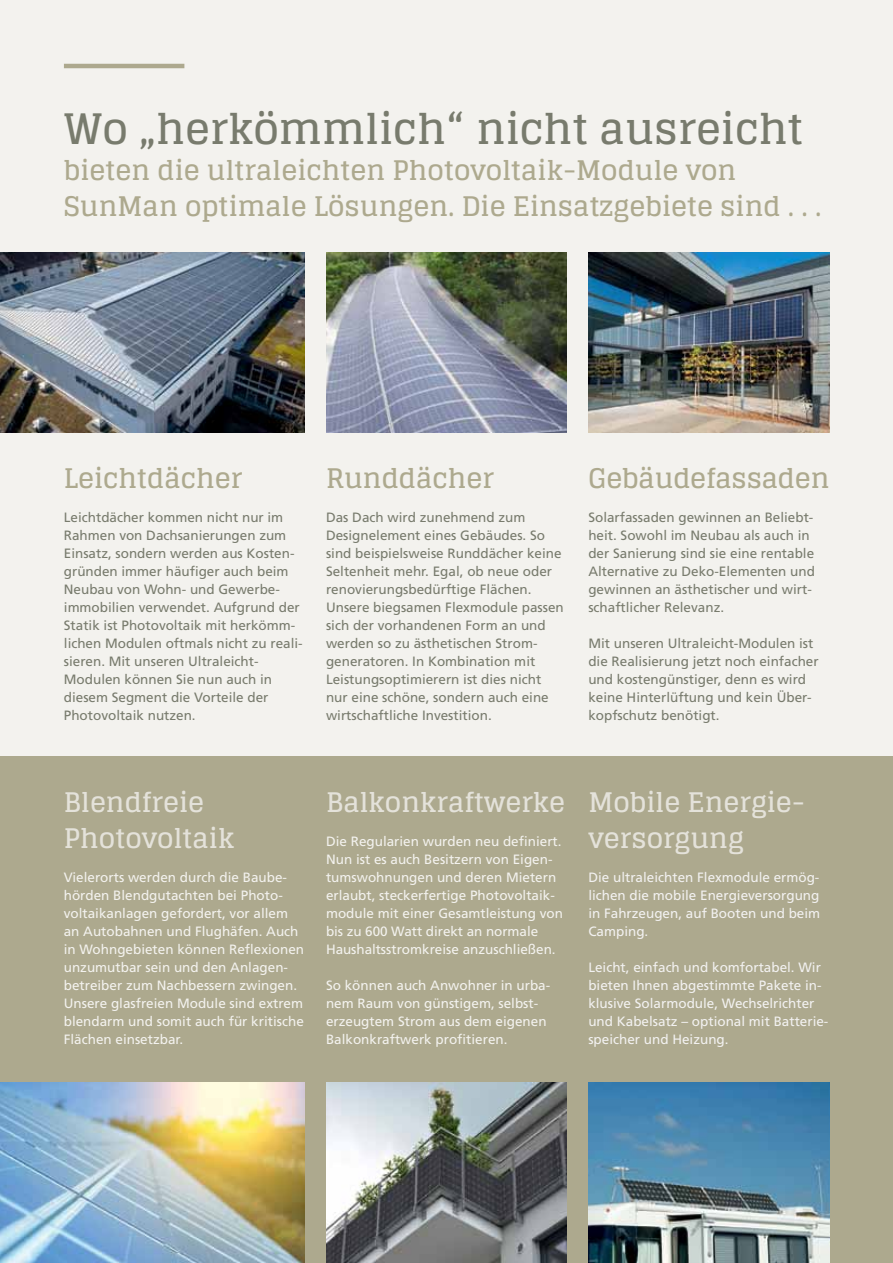
<style>
.page{position:relative;width:893px;height:1263px;background:#f3f2ee}
.page>*{position:absolute;margin:0;border:0;box-sizing:border-box;transform-origin:0 0}
.t1{font:700 42px "Glegoo";color:#787b6d}
.t2{font:700 27px/36px "Glegoo";color:#ada98e}
.t3{font:700 27px/36px "Glegoo";color:#e4e2da}
.t4{font:13.5px/18px "Frutiger CE";color:#787b6d}
.t5{font:13.5px/18px "Frutiger CE";color:#f3f2ee}
.t6{font:13.5px/18px "Frutiger CE";color:#f2f1f0;text-align:justify}
</style>
<div class="page">
<div style="left:0;top:756px;width:893px;height:507px;background:#ada98e"></div>
<hr style="left:64px;top:64px;width:120px;height:4px;background:#ada98e">
<img style="left:326px;top:252px;width:241px;height:180px">
<img style="left:326px;top:1083px;width:241px;height:180px">
<img style="left:588px;top:252px;width:241px;height:180px">
<img style="left:588px;top:1083px;width:241px;height:180px">
<img style="left:0;top:252px;width:305px;height:180px">
<img style="left:0;top:1083px;width:305px;height:180px">
<h1 class="t1" style="left:64px;top:105px;width:741px">Wo „herkömmlich“ nicht ausreicht</h1>
<h2 class="t2" style="left:64px;top:153px;width:759px">bieten die ultraleichten Photovoltaik-Module von<br>SunMan optimale Lösungen. Die Einsatzgebiete sind . . .</h2>
<h2 class="t2" style="left:64px;top:460px;width:180px">Leichtdächer</h2>
<p class="t4" style="left:64px;top:508px;width:240px">Leichtdächer kommen nicht nur im<br>Rahmen von Dachsanierungen zum<br>Einsatz, sondern werden aus Kosten&shy;gründen immer häufiger auch beim<br>Neubau von Wohn- und Gewerbe&shy;immobilien verwendet. Aufgrund der<br>Statik ist Photovoltaik mit herkömm&shy;lichen Modulen oftmals nicht zu reali&shy;sieren. Mit unseren Ultraleicht-<br>Modulen können Sie nun auch in diesem Segment die Vorteile der<br>Photovoltaik nutzen.</p>
<h2 class="t2" style="left:326px;top:460px;width:169px">Runddächer</h2>
<p class="t4" style="left:326px;top:508px;width:239px">Das Dach wird zunehmend zum Designelement eines Gebäudes. So sind beispielsweise Runddächer keine Seltenheit mehr. Egal, ob neue oder renovierungsbedürftige Flächen.<br>Unsere biegsamen Flexmodule passen sich der vorhandenen Form an und werden so zu ästhetischen Strom&shy;generatoren. In Kombination mit Leistungsoptimierern ist dies nicht nur eine schöne, sondern auch eine wirtschaftliche Investition.</p>
<h2 class="t2" style="left:588px;top:460px;width:243px">Gebäudefassaden</h2>
<p class="t4" style="left:588px;top:508px;width:228px">Solarfassaden gewinnen an Beliebt&shy;heit. Sowohl im Neubau als auch in der Sanierung sind sie eine rentable Alternative zu Deko-Elementen und gewinnen an ästhetischer und wirt&shy;schaftlicher Relevanz.</p>
<p class="t4" style="left:588px;top:634px;width:232px">Mit unseren Ultraleicht-Modulen ist die Realisierung jetzt noch einfacher und kostengünstiger, denn es wird keine Hinterlüftung und kein Über&shy;kopfschutz benötigt.</p>
<h2 class="t3" style="left:64px;top:784px;width:172px">Blendfreie<br>Photovoltaik</h2>
<p class="t5" style="left:64px;top:868px;width:242px">Vielerorts werden durch die Baube&shy;hörden Blendgutachten bei Photo&shy;voltaikanlagen gefordert, vor allem an Autobahnen und Flughäfen. Auch in Wohngebieten können Reflexionen unzumutbar sein und den Anlagen&shy;betreiber zum Nachbessern zwingen.<br>Unsere glasfreien Module sind extrem blendarm und somit auch für kritische Flächen einsetzbar.</p>
<h2 class="t3" style="left:326px;top:784px;width:241px">Balkonkraftwerke</h2>
<p class="t5" style="left:326px;top:832px;width:239px">Die Regularien wurden neu definiert.<br>Nun ist es auch Besitzern von Eigen&shy;tumswohnungen und deren Mietern erlaubt, steckerfertige Photovoltaik&shy;module mit einer Gesamtleistung von bis zu 600 Watt direkt an normale Haushaltsstromkreise anzuschließen.</p>
<p class="t5" style="left:326px;top:976px;width:226px">So können auch Anwohner in urba&shy;nem Raum von günstigem, selbst&shy;erzeugtem Strom aus dem eigenen<br>Balkonkraftwerk profitieren.</p>
<h2 class="t3" style="left:588px;top:784px;width:218px">Mobile Energie&shy;versorgung</h2>
<p class="t6" style="left:588px;top:868px;width:233px">Die ultraleichten Flexmodule ermög&shy;lichen die mobile Energieversorgung in Fahrzeugen, auf Booten und beim Camping.</p>
<p class="t6" style="left:588px;top:958px;width:242px;text-align:left">Leicht, einfach und komfortabel. Wir bieten Ihnen abgestimmte Pakete in&shy;klusive Solarmodule, Wechselrichter und Kabelsatz – optional mit Batterie&shy;speicher und Heizung.</p>
</div>
